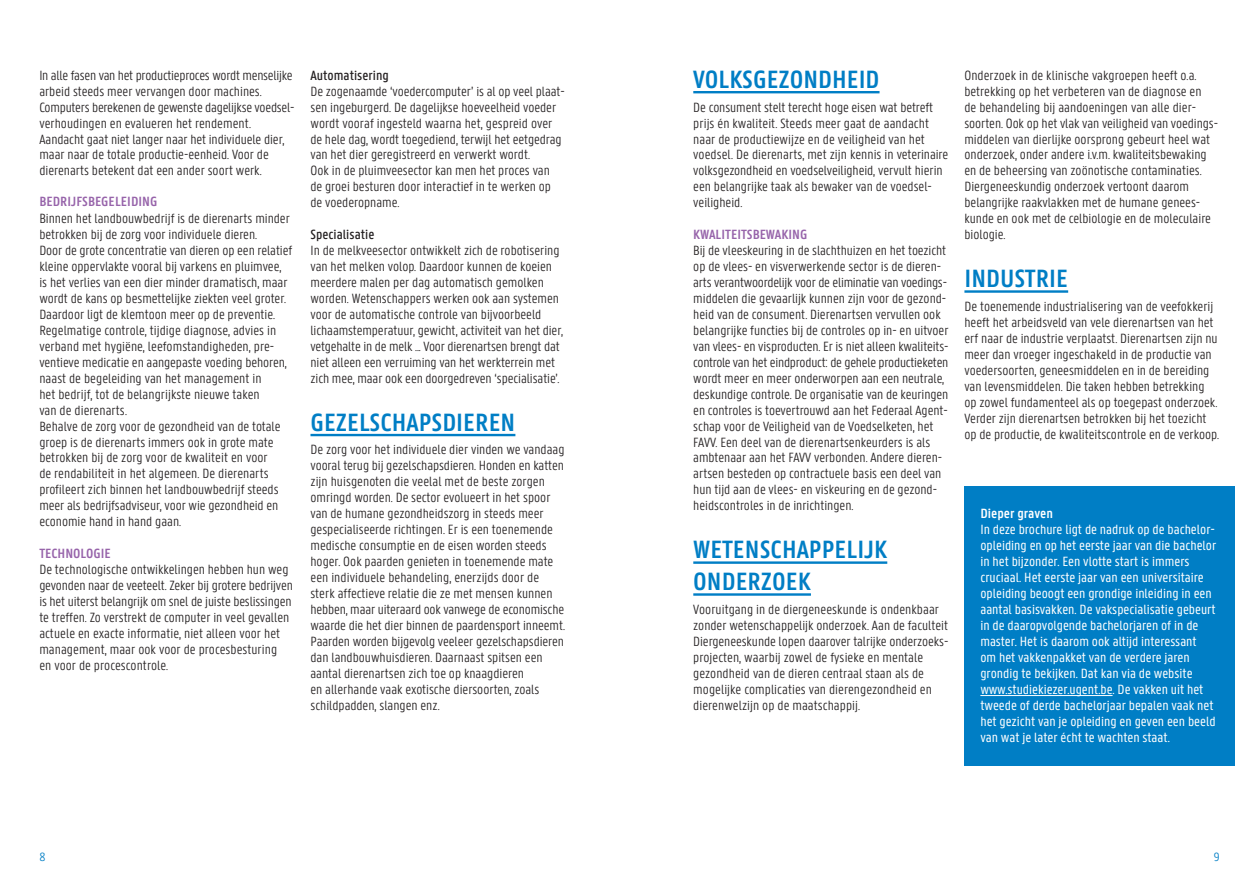
<style>
.page{position:relative;width:1259px;height:893px;background:#fff}
.page>*{position:absolute;margin:0;border:0;box-sizing:border-box;transform-origin:0 0}
.t1{font:600 26.7px/32px "U Gent Panno Text";color:#007ec5}
.t2{font:300 14.25px/15.9px "U Gent Panno Text";color:#231f20}
.t3{font:14.25px/15.9px "U Gent Panno Text";color:#fff}
.t4{font:600 14.25px "U Gent Panno Text";color:#9764aa}
.t5{font:500 14.25px "U Gent Panno Text";color:#231f20}
.t6{font:600 14.25px "U Gent Panno Text";color:#fff}
.t7{font:300 12.75px "U Gent Panno Text";color:#007ec5}
</style>
<div class="page">
<hr style="left:310px;top:434px;width:205px;height:2px;background:#007ec5">
<hr style="left:693px;top:91px;width:186px;height:2px;background:#007ec5">
<hr style="left:693px;top:561px;width:194px;height:3px;background:#007ec5">
<hr style="left:693px;top:593px;width:118px;height:3px;background:#007ec5">
<hr style="left:964px;top:290px;width:104px;height:3px;background:#007ec5">
<div style="left:964px;top:486px;width:271px;height:279px;background:#007ec5"></div>
<hr style="left:980px;top:695px;width:132px;height:1px;background:#fff">
<p class="t2" style="left:39px;top:67px;width:257px">In alle fasen van het productieproces wordt menselijke arbeid steeds meer vervangen door machines.<br>Computers berekenen de gewenste dagelijkse voedsel&shy;verhoudingen en evalueren het rendement.<br>Aandacht gaat niet langer naar het individuele dier, maar naar de totale productie-eenheid. Voor de dierenarts betekent dat een ander soort werk.</p>
<p class="t4" style="left:39px;top:193px;width:120px">BEDRIJFSBEGELEIDING</p>
<p class="t2" style="left:39px;top:211px;width:254px">Binnen het landbouwbedrijf is de dierenarts minder betrokken bij de zorg voor individuele dieren.<br>Door de grote concentratie van dieren op een relatief kleine oppervlakte vooral bij varkens en pluimvee, is het verlies van een dier minder dramatisch, maar wordt de kans op besmettelijke ziekten veel groter.<br>Daardoor ligt de klemtoon meer op de preventie.<br>Regelmatige controle, tijdige diagnose, advies in verband met hygiëne, leefomstandigheden, pre&shy;ventieve medicatie en aangepaste voeding behoren, naast de begeleiding van het management in<br>het bedrijf, tot de belangrijkste nieuwe taken<br>van de dierenarts.<br>Behalve de zorg voor de gezondheid van de totale groep is de dierenarts immers ook in grote mate betrokken bij de zorg voor de kwaliteit en voor<br>de rendabiliteit in het algemeen. De dierenarts profileert zich binnen het landbouwbedrijf steeds meer als bedrijfsadviseur, voor wie gezondheid en economie hand in hand gaan.</p>
<p class="t4" style="left:39px;top:545px;width:73px">TECHNOLOGIE</p>
<p class="t2" style="left:39px;top:561px;width:255px">De technologische ontwikkelingen hebben hun weg gevonden naar de veeteelt. Zeker bij grotere bedrijven is het uiterst belangrijk om snel de juiste beslissingen te treffen. Zo verstrekt de computer in veel gevallen actuele en exacte informatie, niet alleen voor het management, maar ook voor de procesbesturing<br>en voor de procescontrole.</p>
<p class="t5" style="left:310px;top:67px;width:80px">Automatisering</p>
<p class="t2" style="left:310px;top:83px;width:256px">De zogenaamde ‘voedercomputer’ is al op veel plaat&shy;sen ingeburgerd. De dagelijkse hoeveelheid voeder wordt vooraf ingesteld waarna het, gespreid over de hele dag, wordt toegediend, terwijl het eetgedrag van het dier geregistreerd en verwerkt wordt.<br>Ook in de pluimveesector kan men het proces van de groei besturen door interactief in te werken op de voederopname.</p>
<p class="t5" style="left:310px;top:226px;width:65px">Specialisatie</p>
<p class="t2" style="left:310px;top:242px;width:254px">In de melkveesector ontwikkelt zich de robotisering van het melken volop. Daardoor kunnen de koeien meerdere malen per dag automatisch gemolken worden. Wetenschappers werken ook aan systemen voor de automatische controle van bijvoorbeeld lichaamstemperatuur, gewicht, activiteit van het dier, vetgehalte in de melk ... Voor dierenartsen brengt dat niet alleen een verruiming van het werkterrein met zich mee, maar ook een doorgedreven ‘specialisatie’.</p>
<h1 class="t1" style="left:310px;top:405px;width:206px">GEZELSCHAPSDIEREN</h1>
<p class="t2" style="left:310px;top:442px;width:256px">De zorg voor het individuele dier vinden we vandaag vooral terug bij gezelschapsdieren. Honden en katten zijn huisgenoten die veelal met de beste zorgen omringd worden. De sector evolueert in het spoor van de humane gezondheidszorg in steeds meer gespecialiseerde richtingen. Er is een toenemende medische consumptie en de eisen worden steeds hoger. Ook paarden genieten in toenemende mate een individuele behandeling, enerzijds door de sterk affectieve relatie die ze met mensen kunnen hebben, maar uiteraard ook vanwege de economische waarde die het dier binnen de paardensport inneemt.<br>Paarden worden bijgevolg veeleer gezelschapsdieren dan landbouwhuisdieren. Daarnaast spitsen een aantal dierenartsen zich toe op knaagdieren<br>en allerhande vaak exotische diersoorten, zoals schildpadden, slangen enz.</p>
<h1 class="t1" style="left:693px;top:63px;width:188px">VOLKSGEZONDHEID</h1>
<p class="t2" style="left:693px;top:99px;width:256px">De consument stelt terecht hoge eisen wat betreft prijs én kwaliteit. Steeds meer gaat de aandacht naar de productiewijze en de veiligheid van het voedsel. De dierenarts, met zijn kennis in veterinaire volksgezondheid en voedselveiligheid, vervult hierin een belangrijke taak als bewaker van de voedsel&shy;veiligheid.</p>
<p class="t4" style="left:693px;top:226px;width:116px">KWALITEITSBEWAKING</p>
<p class="t2" style="left:693px;top:242px;width:257px">Bij de vleeskeuring in de slachthuizen en het toezicht op de vlees- en visverwerkende sector is de dieren&shy;arts verantwoordelijk voor de eliminatie van voedings&shy;middelen die gevaarlijk kunnen zijn voor de gezond&shy;heid van de consument. Dierenartsen vervullen ook belangrijke functies bij de controles op in- en uitvoer van vlees- en visproducten. Er is niet alleen kwaliteits&shy;controle van het eindproduct: de gehele productieketen wordt meer en meer onderworpen aan een neutrale, deskundige controle. De organisatie van de keuringen en controles is toevertrouwd aan het Federaal Agent&shy;schap voor de Veiligheid van de Voedselketen, het FAVV. Een deel van de dierenartsenkeurders is als ambtenaar aan het FAVV verbonden. Andere dieren&shy;artsen besteden op contractuele basis een deel van hun tijd aan de vlees- en viskeuring en de gezond&shy;heidscontroles in de inrichtingen.</p>
<h1 class="t1" style="left:693px;top:533px;width:195px">WETENSCHAPPELIJK<br>ONDERZOEK</h1>
<p class="t2" style="left:693px;top:601px;width:257px">Vooruitgang in de diergeneeskunde is ondenkbaar zonder wetenschappelijk onderzoek. Aan de faculteit Diergeneeskunde lopen daarover talrijke onderzoeks&shy;projecten, waarbij zowel de fysieke en mentale gezondheid van de dieren centraal staan als de mogelijke complicaties van dierengezondheid en dierenwelzijn op de maatschappij.</p>
<p class="t2" style="left:964px;top:67px;width:255px">Onderzoek in de klinische vakgroepen heeft o.a. betrekking op het verbeteren van de diagnose en<br>de behandeling bij aandoeningen van alle dier&shy;soorten. Ook op het vlak van veiligheid van voedings&shy;middelen van dierlijke oorsprong gebeurt heel wat onderzoek, onder andere i.v.m. kwaliteitsbewaking en de beheersing van zoönotische contaminaties.<br>Diergeneeskundig onderzoek vertoont daarom belangrijke raakvlakken met de humane genees&shy;kunde en ook met de celbiologie en de moleculaire biologie.</p>
<h1 class="t1" style="left:964px;top:262px;width:105px">INDUSTRIE</h1>
<p class="t2" style="left:964px;top:298px;width:256px">De toenemende industrialisering van de veefokkerij heeft het arbeidsveld van vele dierenartsen van het erf naar de industrie verplaatst. Dierenartsen zijn nu meer dan vroeger ingeschakeld in de productie van voedersoorten, geneesmiddelen en in de bereiding van levensmiddelen. Die taken hebben betrekking op zowel fundamenteel als op toegepast onderzoek.<br>Verder zijn dierenartsen betrokken bij het toezicht op de productie, de kwaliteitscontrole en de verkoop.</p>
<p class="t6" style="left:980px;top:505px;width:74px">Dieper graven</p>
<p class="t3" style="left:980px;top:521px;width:237px">In deze brochure ligt de nadruk op de bachelor&shy;opleiding en op het eerste jaar van die bachelor in het bijzonder. Een vlotte start is immers cruciaal. Het eerste jaar van een universitaire opleiding beoogt een grondige inleiding in een aantal basisvakken. De vakspecialisatie gebeurt in de daaropvolgende bachelorjaren of in de master. Het is daarom ook altijd interessant<br>om het vakkenpakket van de verdere jaren grondig te bekijken. Dat kan via de website www.studiekiezer.ugent.be. De vakken uit het tweede of derde bachelorjaar bepalen vaak net het gezicht van je opleiding en geven een beeld van wat je later écht te wachten staat.</p>
<p class="t7" style="left:39px;top:849px;width:8px">8</p>
<p class="t7" style="left:1213px;top:849px;width:7px">9</p>
</div>
